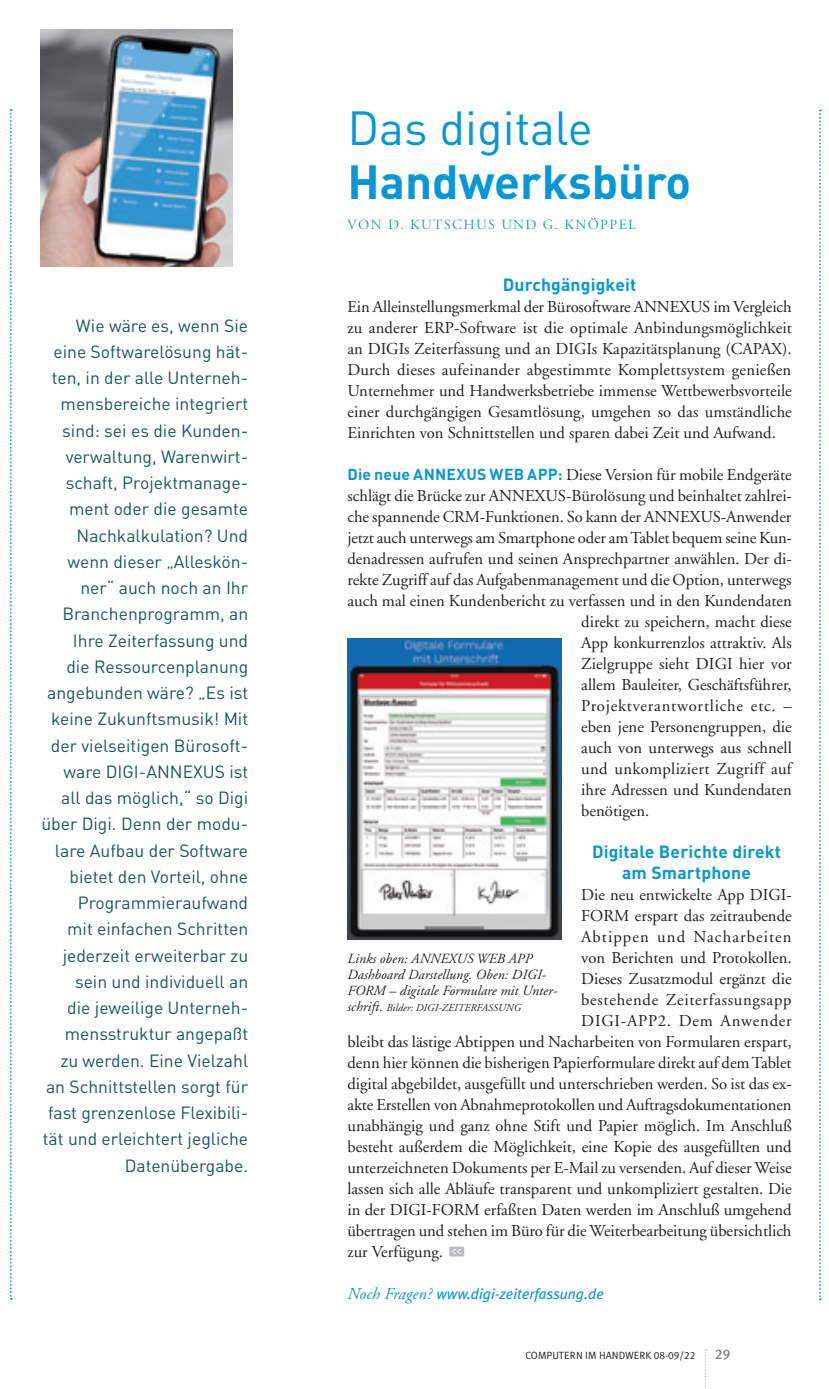
<style>
.page{position:relative;width:829px;height:1389px;background:#fff}
.page>*{position:absolute;margin:0;border:0;box-sizing:border-box;transform-origin:0 0}
._3_Fließtext{font:700 47.25px "DINOT";color:#0697d7}
._3_Fließtext-2{font:47.25px "DINOT";color:#0697d7}
._2_Einleitung_10_pt{font:17.5px/26.2px "DINOT";color:#16556c;text-align:right}
._3_Sub_fett_mittelgr{font:700 17.5px/21px "DINOT";letter-spacing:.01em;color:#0697d7;text-align:center}
._3_Fließtext-3{font:16.62px/21px "Adobe Garamond LT";color:#231f20;text-align:justify}
._3_Fließtext-4{font:16.62px "Adobe Garamond LT";letter-spacing:.045em;color:#231f20}
._3_Fließtext-5{font:16.62px "Adobe Garamond LT";letter-spacing:.04em;color:#231f20}
._3_Fließtext-6{font:16.62px "Adobe Garamond LT";letter-spacing:.02em;color:#231f20}
._3_Fließtext-7{font:16.62px "Adobe Garamond LT";letter-spacing:.065em;color:#231f20}
.Frage{font:italic 14.88px "Meta Plus";color:#0697d7}
._4_Bildlegende{font:italic 14px/15.8px "Adobe Garamond LT";letter-spacing:.005em;color:#231f20}
._3_Fließtext-8{font:14px "Adobe Garamond LT Titling";letter-spacing:.1em;color:#0697d7}
._3_Fließtext-9{font:14px "Meta Plus Medium Caps";color:#808285}
._4_Bildlegende-2{font:italic 10.5px "Adobe Garamond LT";letter-spacing:.005em;color:#231f20}
._2_Einleitung_10_pt-2{font:10.5px "Meta Plus Normal Caps";color:#231f20}
.s1{font-family:"DINOT";font-weight:700;font-size:15.75px;color:#0697d7}
.s2{font-family:"Adobe Garamond LT";font-size:16.62px}
.s3{font-size:14px}
</style>
<div class="page">
<svg style="left:704px;top:1349px;width:2px;height:40px"></svg>
<svg style="left:10px;top:109px;width:2px;height:1191px"></svg>
<svg style="left:819px;top:110px;width:1px;height:1190px"></svg>
<img style="left:41px;top:30px;width:191px;height:236px">
<img style="left:347px;top:639px;width:214px;height:301px">
<div style="left:449px;top:1247px;width:15px;height:10px;background:#bcbdc0;border-radius:2px"></div>
<svg style="left:451px;top:1249px;width:10px;height:5px"></svg>
<p class="_2_Einleitung_10_pt" style="left:41px;top:312px;width:208px">Wie wäre es, wenn Sie eine Softwarelösung hät&shy;ten, in der alle Unterneh&shy;mensbereiche integriert sind: sei es die Kunden&shy;verwaltung, Warenwirt&shy;schaft, Projektmanage&shy;ment oder die gesamte<br>Nachkalkulation? Und wenn dieser „Alleskön&shy;ner“ auch noch an Ihr<br>Branchenprogramm, an<br>Ihre Zeiterfassung und<br>die Ressourcenplanung angebunden wäre? „Es ist keine Zukunftsmusik! Mit der vielseitigen Bürosoft&shy;ware DIGI-ANNEXUS ist all das möglich,“ so Digi über Digi. Denn der modu&shy;lare Aufbau der Software bietet den Vorteil, ohne<br>Programmieraufwand<br>mit einfachen Schritten jederzeit erweiterbar zu sein und individuell an<br>die jeweilige Unterneh&shy;mensstruktur angepaßt<br>zu werden. Eine Vielzahl an Schnittstellen sorgt für fast grenzenlose Flexibili&shy;tät und erleichtert jegliche<br>Datenübergabe.</p>
<p class="_3_Fließtext-2" style="left:347px;top:96px;width:247px">Das digitale</p>
<p class="_3_Fließtext" style="left:347px;top:150px;width:345px">Handwerksbüro</p>
<p class="_3_Fließtext-8" style="left:347px;top:216px;width:290px">VON D. KUTSCHUS UND G. KNÖPPEL</p>
<p class="_3_Sub_fett_mittelgr" style="left:503px;top:274px;width:135px">Durchgängigkeit</p>
<p class="_3_Fließtext-3" style="left:347px;top:296px;width:446px">Ein Alleinstellungsmerkmal der Bürosoftware ANNEXUS im Vergleich zu anderer ERP-Software ist die optimale Anbindungsmöglichkeit an DIGIs Zeiterfassung und an DIGIs Kapazitätsplanung (CAPAX).<br>Durch dieses aufeinander abgestimmte Komplettsystem genießen Unternehmer und Handwerksbetriebe immense Wettbewerbsvorteile einer durchgängigen Gesamtlösung, umgehen so das umständliche Einrichten von Schnittstellen und sparen dabei Zeit und Aufwand.</p>
<p class="_3_Fließtext-3" style="left:347px;top:464px;width:445px"><span class="s1">Die neue ANNEXUS WEB APP:</span> Diese Version für mobile Endgeräte</p>
<p class="_3_Fließtext-3" style="left:347px;top:485px;width:445px">schlägt die Brücke zur ANNEXUS-Bürolösung und beinhaltet zahlrei-</p>
<p class="_3_Fließtext-3" style="left:347px;top:506px;width:445px">che spannende CRM-Funktionen. So kann der ANNEXUS-Anwender</p>
<p class="_3_Fließtext-3" style="left:347px;top:527px;width:445px">jetzt auch unterwegs am Smartphone oder am Tablet bequem seine Kun-</p>
<p class="_3_Fließtext-3" style="left:347px;top:548px;width:445px">denadressen aufrufen und seinen Ansprechpartner anwählen. Der di-</p>
<p class="_3_Fließtext-3" style="left:347px;top:569px;width:445px">rekte Zugriff auf das Aufgabenmanagement und die Option, unterwegs</p>
<p class="_3_Fließtext-3" style="left:347px;top:590px;width:446px">auch mal einen Kundenbericht zu verfassen und in den Kundendaten</p>
<p class="_3_Fließtext-3" style="left:581px;top:611px;width:212px">direkt zu speichern, macht diese</p>
<p class="_3_Fließtext-3" style="left:581px;top:632px;width:212px">App konkurrenzlos attraktiv. Als</p>
<p class="_3_Fließtext-3" style="left:581px;top:653px;width:212px">Zielgruppe sieht DIGI hier vor</p>
<p class="_3_Fließtext-3" style="left:581px;top:674px;width:212px">allem Bauleiter, Geschäftsführer,</p>
<p class="_3_Fließtext-4" style="left:581px;top:696px;width:212px">Projektverantwortliche etc. –</p>
<p class="_3_Fließtext-3" style="left:581px;top:716px;width:212px">eben jene Personengruppen, die</p>
<p class="_3_Fließtext-3" style="left:581px;top:737px;width:212px">auch von unterwegs aus schnell</p>
<p class="_3_Fließtext-6" style="left:581px;top:759px;width:212px">und unkompliziert Zugriff auf</p>
<p class="_3_Fließtext-3" style="left:581px;top:779px;width:212px">ihre Adressen und Kundendaten</p>
<p class="_3_Fließtext-3" style="left:581px;top:800px;width:69px">benötigen.</p>
<p class="_3_Sub_fett_mittelgr" style="left:592px;top:841px;width:190px">Digitale Berichte direkt am Smartphone</p>
<p class="_3_Fließtext-3" style="left:581px;top:884px;width:212px">Die neu entwickelte App DIGI-</p>
<p class="_3_Fließtext-3" style="left:581px;top:905px;width:212px">FORM erspart das zeitraubende</p>
<p class="_3_Fließtext-7" style="left:581px;top:927px;width:212px">Abtippen und Nacharbeiten</p>
<p class="_3_Fließtext-3" style="left:581px;top:947px;width:212px">von Berichten und Protokollen.</p>
<p class="_3_Fließtext-3" style="left:581px;top:968px;width:212px">Dieses Zusatzmodul ergänzt die</p>
<p class="_3_Fließtext-5" style="left:581px;top:990px;width:212px">bestehende Zeiterfassungsapp</p>
<p class="_3_Fließtext-4" style="left:581px;top:1011px;width:212px">DIGI-APP2. Dem Anwender</p>
<p class="_3_Fließtext-3" style="left:347px;top:1031px;width:445px">bleibt das lästige Abtippen und Nacharbeiten von Formularen erspart,</p>
<p class="_3_Fließtext-3" style="left:347px;top:1052px;width:445px">denn hier können die bisherigen Papierformulare direkt auf dem Tablet</p>
<p class="_3_Fließtext-3" style="left:347px;top:1073px;width:445px">digital abgebildet, ausgefüllt und unterschrieben werden. So ist das ex-</p>
<p class="_3_Fließtext-3" style="left:347px;top:1094px;width:445px">akte Erstellen von Abnahmeprotokollen und Auftragsdokumentationen</p>
<p class="_3_Fließtext-3" style="left:347px;top:1115px;width:445px">unabhängig und ganz ohne Stift und Papier möglich. Im Anschluß</p>
<p class="_3_Fließtext-3" style="left:347px;top:1136px;width:445px">besteht außerdem die Möglichkeit, eine Kopie des ausgefüllten und</p>
<p class="_3_Fließtext-3" style="left:347px;top:1157px;width:445px">unterzeichneten Dokuments per E-Mail zu versenden. Auf dieser Weise</p>
<p class="_3_Fließtext-3" style="left:347px;top:1178px;width:445px">lassen sich alle Abläufe transparent und unkompliziert gestalten. Die</p>
<p class="_3_Fließtext-3" style="left:347px;top:1199px;width:445px">in der DIGI-FORM erfaßten Daten werden im Anschluß umgehend</p>
<p class="_3_Fließtext-3" style="left:347px;top:1220px;width:445px">übertragen und stehen im Büro für die Weiterbearbeitung übersichtlich</p>
<p class="_3_Fließtext-3" style="left:347px;top:1241px;width:97px">zur Verfügung.</p>
<p class="Frage" style="left:347px;top:1285px;width:258px"><span class="s2">Noch Fragen?</span> www.digi-zeiterfassung.de</p>
<p class="_4_Bildlegende" style="left:347px;top:951px;width:211px">Links oben: ANNEXUS WEB APP<br>Dashboard Darstellung. Oben: DIGI-<br>FORM – digitale Formulare mit Unter-</p>
<p class="_4_Bildlegende-2" style="left:347px;top:1001px;width:175px"><span class="s3">schrift.</span> Bilder: DIGI-ZEITERFASSUNG</p>
<p class="_2_Einleitung_10_pt-2" style="left:525px;top:1349px;width:171px">COMPUTERN IM HANDWERK 08-09/22</p>
<p class="_3_Fließtext-9" style="left:715px;top:1346px;width:16px">29</p>
</div>
